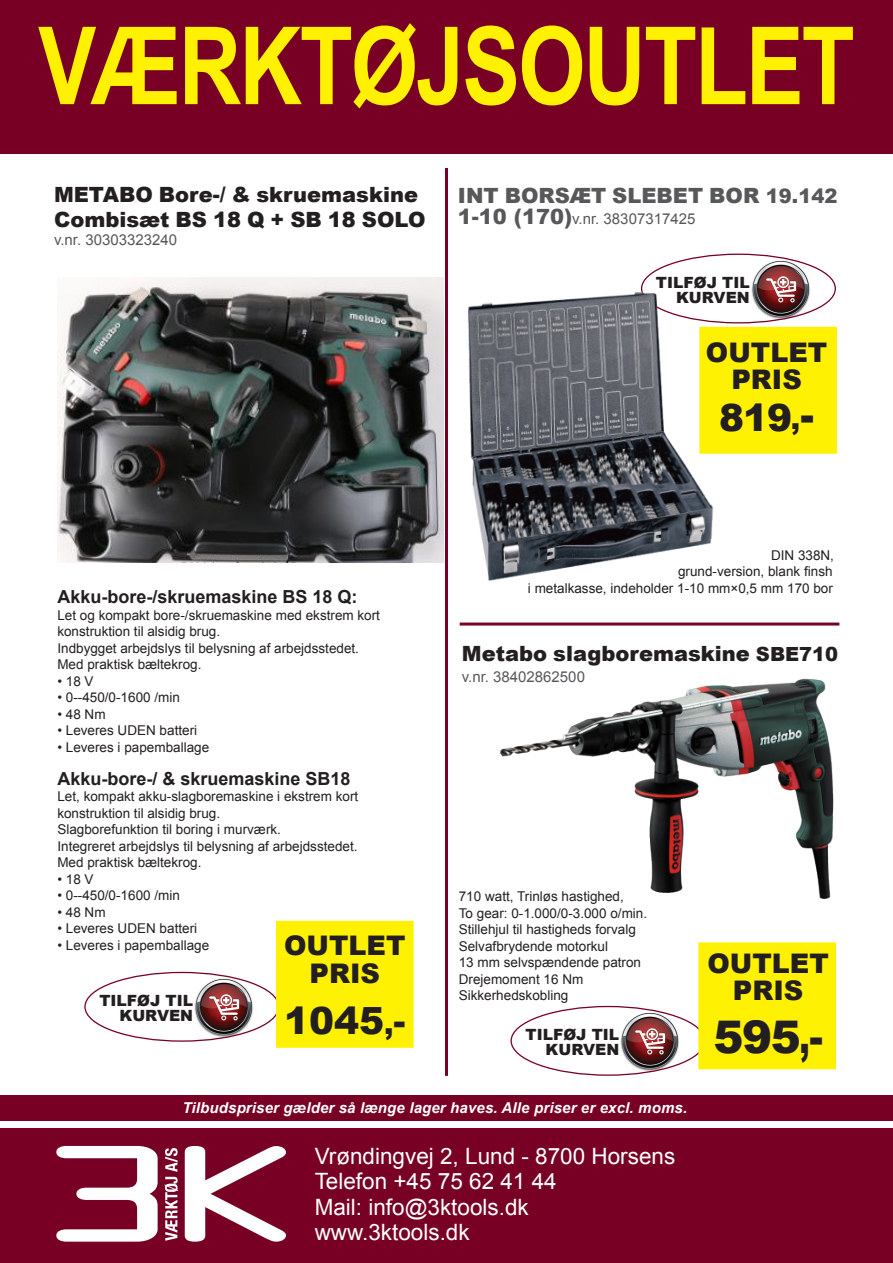
<style>
.page{position:relative;width:893px;height:1263px;background:#fff}
.page>*{position:absolute;margin:0;border:0;box-sizing:border-box;transform-origin:0 0}
.t1{font:700 108px "Arial Narrow";letter-spacing:-.02em;color:#fff101}
.t2{font:900 45px "Arial";color:#231f20}
.t3{font:900 37.5px "Arial";color:#231f20}
.t4{font:900 27px/27px "Arial";color:#231f20;text-align:center}
.t5{font:22.5px "Arial";color:#fff}
.t6{font:900 21px "Arial";color:#231f20}
.t7{font:900 21px "Arial";color:#57585a}
.t8{font:700 18px "Arial";color:#231f20}
.t9{font:900 15.45px/15.5px "Arial";color:#231f20;text-align:right}
.t10{font:italic 700 15px "Arial";letter-spacing:.01em;color:#fff}
.t11{font:15px "Arial";color:#57585a}
.t12{font:13.5px "Arial";color:#231f20}
.s1{font-size:19.95px}
.s2{font-weight:900;font-size:21px}
.s3{font-size:28.5px}
.s4{font-size:45px}
.s5{font-size:36px}
.s6{font-size:19.5px}
</style>
<div class="page">
<img style="left:751px;top:254px;width:62px;height:69px">
<img style="left:620px;top:1006px;width:63px;height:70px">
<img style="left:194px;top:972px;width:62px;height:70px">
<img style="left:468px;top:291px;width:255px;height:290px">
<div style="left:0;top:0;width:893px;height:153px;background:#790025"></div>
<hr style="left:445px;top:168px;width:3px;height:908px;background:#790025">
<img style="left:57px;top:277px;width:387px;height:286px">
<div style="left:276px;top:921px;width:138px;height:127px;background:#fff101;border:2px solid #fff101"></div>
<div style="left:0;top:1128px;width:893px;height:135px;background:#790025"></div>
<svg style="left:56px;top:1146px;width:102px;height:95px"></svg>
<svg style="left:185px;top:1146px;width:101px;height:95px"></svg>
<svg style="left:164px;top:1148px;width:14px;height:93px"></svg>
<div style="left:0;top:1095px;width:893px;height:25px;background:#790025"></div>
<div style="left:699px;top:327px;width:138px;height:127px;background:#fff101;border:2px solid #fff101"></div>
<hr style="left:460px;top:622px;width:379px;height:3px;background:#790025">
<img style="left:499px;top:678px;width:335px;height:222px">
<div style="left:698px;top:942px;width:138px;height:127px;background:#fff101;border:2px solid #fff101"></div>
<p class="t1" style="left:38px;top:-16px;width:818px">VÆRKTØJSOUTLET</p>
<p class="t6" style="left:54px;top:179px;width:366px">METABO Bore-/ &amp; skruemaskine</p>
<p class="t6" style="left:54px;top:205px;width:373px">Combisæt BS 18 Q + SB 18 SOLO</p>
<p class="t11" style="left:54px;top:230px;width:125px">v.nr. 30303323240</p>
<p class="t7" style="left:458px;top:180px;width:381px">INT BORSÆT SLEBET BOR <span class="s1">19.142</span></p>
<p class="t11" style="left:458px;top:208px;width:239px"><span class="s2">1-10 (170)</span>v.nr. 38307317425</p>
<p class="t9" style="left:656px;top:274px;width:95px">TILFØJ TIL<br>KURVEN</p>
<p class="t4" style="left:706px;top:338px;width:123px">OUTLET<br>PRIS</p>
<p class="t3" style="left:719px;top:390px;width:96px">819<span class="s3">,</span><span class="s4">-</span></p>
<p class="t8" style="left:57px;top:584px;width:302px">Akku-bore-/skruemaskine BS 18 Q:</p>
<p class="t12" style="left:57px;top:606px;width:324px">Let og kompakt bore-/skruemaskine med ekstrem kort</p>
<p class="t12" style="left:57px;top:622px;width:164px">konstruktion til alsidig brug.</p>
<p class="t12" style="left:57px;top:639px;width:303px">Indbygget arbejdslys til belysning af arbejdsstedet.</p>
<p class="t12" style="left:57px;top:655px;width:146px">Med praktisk bæltekrog.</p>
<p class="t12" style="left:57px;top:672px;width:38px">• 18 V</p>
<p class="t12" style="left:57px;top:688px;width:124px">• 0--450/0-1600 /min</p>
<p class="t12" style="left:57px;top:705px;width:50px">• 48 Nm</p>
<p class="t12" style="left:57px;top:721px;width:141px">• Leveres UDEN batteri</p>
<p class="t12" style="left:57px;top:738px;width:153px">• Leveres i papemballage</p>
<p class="t8" style="left:57px;top:766px;width:295px">Akku-bore-/ &amp; skruemaskine SB18</p>
<p class="t12" style="left:57px;top:787px;width:302px">Let, kompakt akku-slagboremaskine i ekstrem kort</p>
<p class="t12" style="left:57px;top:804px;width:164px">konstruktion til alsidig brug.</p>
<p class="t12" style="left:57px;top:820px;width:225px">Slagborefunktion til boring i murværk.</p>
<p class="t12" style="left:57px;top:837px;width:302px">Integreret arbejdslys til belysning af arbejdsstedet.</p>
<p class="t12" style="left:57px;top:853px;width:146px">Med praktisk bæltekrog.</p>
<p class="t12" style="left:57px;top:870px;width:38px">• 18 V</p>
<p class="t12" style="left:57px;top:886px;width:124px">• 0--450/0-1600 /min</p>
<p class="t12" style="left:57px;top:903px;width:50px">• 48 Nm</p>
<p class="t12" style="left:57px;top:919px;width:141px">• Leveres UDEN batteri</p>
<p class="t12" style="left:57px;top:936px;width:153px">• Leveres i papemballage</p>
<p class="t4" style="left:284px;top:930px;width:123px;line-height:28.5px">OUTLET<br>PRIS</p>
<p class="t3" style="left:284px;top:993px;width:123px">1045<span class="s3">,</span><span class="s5">-</span></p>
<p class="t9" style="left:99px;top:992px;width:95px">TILFØJ TIL<br>KURVEN</p>
<p class="t12" style="left:771px;top:546px;width:65px">DIN 338N,</p>
<p class="t12" style="left:678px;top:562px;width:156px">grund-version, blank finsh</p>
<p class="t12" style="left:528px;top:579px;width:306px">i metalkasse, indeholder 1-10 mm×0,5 mm 170 bor</p>
<p class="t6" style="left:462px;top:638px;width:378px">Metabo slagboremaskine <span class="s6">SBE710</span></p>
<p class="t11" style="left:462px;top:666px;width:125px">v.nr. 38402862500</p>
<p class="t12" style="left:459px;top:887px;width:167px">710 watt, Trinløs hastighed,</p>
<p class="t12" style="left:459px;top:903px;width:190px">To gear: 0-1.000/0-3.000 o/min.</p>
<p class="t12" style="left:459px;top:920px;width:179px">Stillehjul til hastigheds forvalg</p>
<p class="t12" style="left:459px;top:936px;width:151px">Selvafbrydende motorkul</p>
<p class="t12" style="left:459px;top:953px;width:184px">13 mm selvspændende patron</p>
<p class="t12" style="left:459px;top:969px;width:126px">Drejemoment 16 Nm</p>
<p class="t12" style="left:459px;top:986px;width:111px">Sikkerhedskobling</p>
<p class="t9" style="left:525px;top:1026px;width:95px">TILFØJ TIL<br>KURVEN</p>
<p class="t4" style="left:707px;top:949px;width:123px">OUTLET<br>PRIS</p>
<p class="t2" style="left:714px;top:1004px;width:111px">595,-</p>
<p class="t10" style="left:183px;top:1098px;width:506px">Tilbudspriser gælder så længe lager haves. Alle priser er excl. moms.</p>
<p class="t5" style="left:315px;top:1140px;width:362px">Vrøndingvej 2, Lund - 8700 Horsens</p>
<p class="t5" style="left:315px;top:1165px;width:244px">Telefon +45 75 62 41 44</p>
<p class="t5" style="left:315px;top:1191px;width:216px">Mail: info@3ktools.dk</p>
<p class="t5" style="left:315px;top:1216px;width:157px">www.3ktools.dk</p>
</div>
